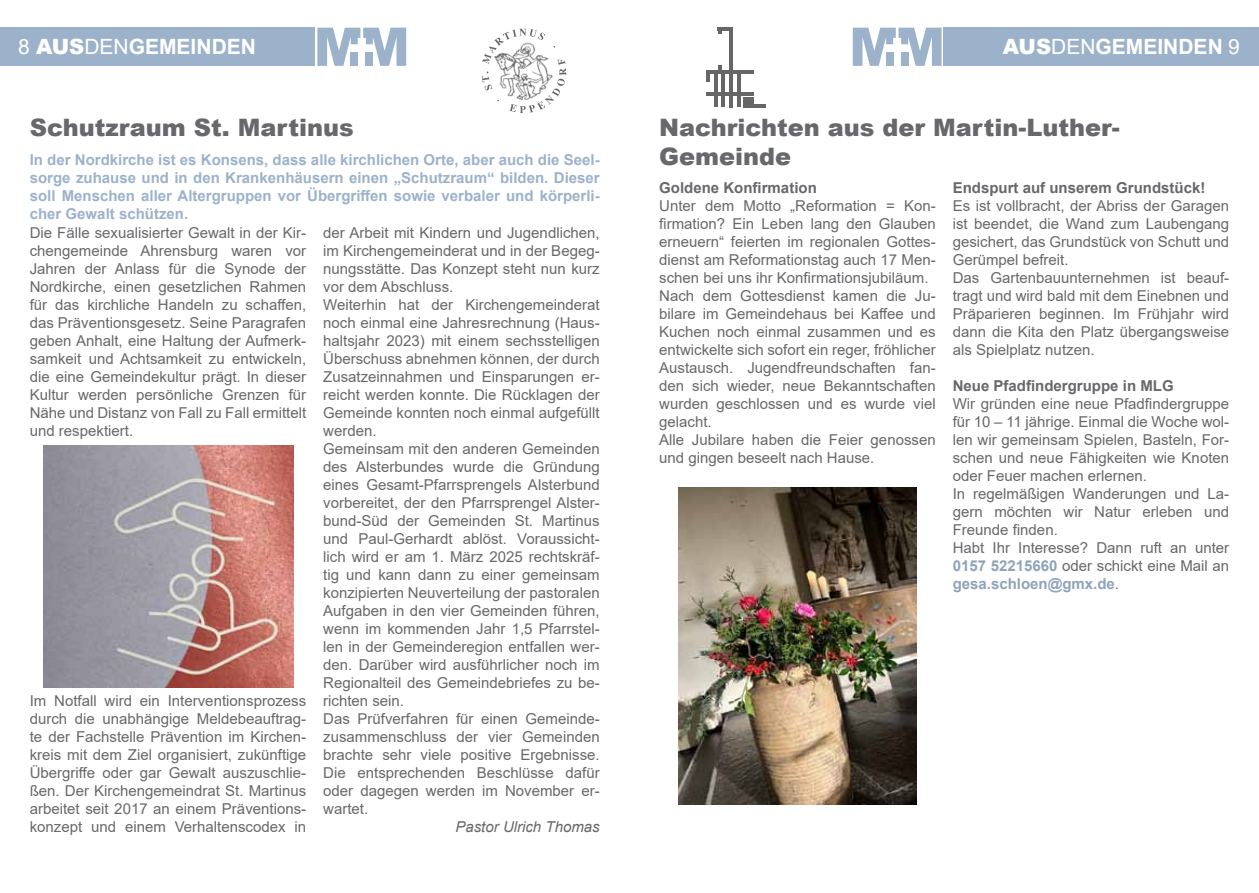
<style>
.page{position:relative;width:1259px;height:893px;background:#fff}
.page>*{position:absolute;margin:0;border:0;box-sizing:border-box;transform-origin:0 0}
.t1{font:900 24px/28.8px "Arial";color:#67686b}
.t2{font:700 21px "Arial";color:#fff}
.t3{font:15px/18px "Arial";color:#67686b}
.t4{font:700 15px/18px "Arial";color:#9cb2cb;text-align:justify}
.t5{font:700 15px "Arial";color:#67686b}
.t6{font:italic 15px "Arial";color:#67686b}
.s1{font-weight:400}
.s2{font-weight:900}
.s3{font-weight:700;color:#8fa3ba}
</style>
<div class="page">
<div style="left:0;top:28px;width:315px;height:38px;background:#9cb2cb"></div>
<div style="left:944px;top:28px;width:315px;height:38px;background:#9cb2cb"></div>
<svg style="left:317px;top:28px;width:89px;height:38px"></svg>
<div style="left:366px;top:52px;width:7px;height:14px;background:#9cb2cb"></div>
<svg style="left:853px;top:28px;width:88px;height:38px"></svg>
<div style="left:901px;top:52px;width:7px;height:14px;background:#9cb2cb"></div>
<svg style="left:482px;top:29px;width:84px;height:84px"></svg>
<hr style="left:714px;top:70px;width:3px;height:37px;background:#000">
<hr style="left:706px;top:70px;width:4px;height:12px;background:#666">
<div style="left:743px;top:97px;width:10px;height:10px;background:#666"></div>
<hr style="left:721px;top:70px;width:4px;height:37px;background:#666">
<svg style="left:717px;top:65px;width:4px;height:6px"></svg>
<hr style="left:729px;top:28px;width:4px;height:79px;background:#666">
<svg style="left:736px;top:70px;width:4px;height:37px"></svg>
<hr style="left:706px;top:92px;width:47px;height:3px;background:#000">
<hr style="left:743px;top:104px;width:22px;height:3px;background:#000">
<hr style="left:706px;top:71px;width:47px;height:3px;background:#000">
<hr style="left:717px;top:28px;width:16px;height:3px;background:#000">
<img style="left:678px;top:488px;width:238px;height:317px">
<img style="left:44px;top:445px;width:249px;height:243px">
<h2 class="t2" style="left:18px;top:32px;width:223px"><span class="s1">8</span> <span class="s2">AUS</span><span class="s1">DEN</span>GEMEINDEN</h2>
<h2 class="t2" style="left:1003px;top:32px;width:238px"><span class="s2">AUS</span><span class="s1">DEN</span>GEMEINDEN <span class="s1">9</span></h2>
<h1 class="t1" style="left:30px;top:113px;width:325px">Schutzraum St. Martinus</h1>
<p class="t4" style="left:30px;top:150px;width:571px">In der Nordkirche ist es Konsens, dass alle kirchlichen Orte, aber auch die Seel&shy;sorge zuhause und in den Krankenhäusern einen „Schutzraum“ bilden. Dieser soll Menschen aller Altergruppen vor Übergriffen sowie verbaler und körperli&shy;cher Gewalt schützen.</p>
<p class="t3" style="left:30px;top:224px;width:278px;text-align:justify">Die Fälle sexualisierter Gewalt in der Kir&shy;chengemeinde Ahrensburg waren vor Jahren der Anlass für die Synode der Nordkirche, einen gesetzlichen Rahmen für das kirchliche Handeln zu schaffen, das Präventionsgesetz. Seine Paragrafen geben Anhalt, eine Haltung der Aufmerk&shy;samkeit und Achtsamkeit zu entwickeln, die eine Gemeindekultur prägt. In dieser Kultur werden persönliche Grenzen für Nähe und Distanz von Fall zu Fall ermittelt und respektiert.</p>
<p class="t3" style="left:323px;top:224px;width:278px">der Arbeit mit Kindern und Jugendlichen, im Kirchengemeinderat und in der Begeg&shy;nungsstätte. Das Konzept steht nun kurz vor dem Abschluss.<br>Weiterhin hat der Kirchengemeinderat noch einmal eine Jahresrechnung (Haus&shy;haltsjahr 2023) mit einem sechsstelligen Überschuss abnehmen können, der durch Zusatzeinnahmen und Einsparungen er&shy;reicht werden konnte. Die Rücklagen der Gemeinde konnten noch einmal aufgefüllt werden.<br>Gemeinsam mit den anderen Gemeinden des Alsterbundes wurde die Gründung eines Gesamt-Pfarrsprengels Alsterbund vorbereitet, der den Pfarrsprengel Alster&shy;bund-Süd der Gemeinden St. Martinus und Paul-Gerhardt ablöst. Voraussicht&shy;lich wird er am 1. März 2025 rechtskräf&shy;tig und kann dann zu einer gemeinsam konzipierten Neuverteilung der pastoralen Aufgaben in den vier Gemeinden führen, wenn im kommenden Jahr 1,5 Pfarrstel&shy;len in der Gemeinderegion entfallen wer&shy;den. Darüber wird ausführlicher noch im Regionalteil des Gemeindebriefes zu be&shy;richten sein.<br>Das Prüfverfahren für einen Gemeinde&shy;zusammenschluss der vier Gemeinden brachte sehr viele positive Ergebnisse.<br>Die entsprechenden Beschlüsse dafür oder dagegen werden im November er&shy;wartet.</p>
<p class="t6" style="left:455px;top:817px;width:146px">Pastor Ulrich Thomas</p>
<p class="t3" style="left:30px;top:692px;width:278px;text-align:justify">Im Notfall wird ein Interventionsprozess durch die unabhängige Meldebeauftrag&shy;te der Fachstelle Prävention im Kirchen&shy;kreis mit dem Ziel organisiert, zukünftige Übergriffe oder gar Gewalt auszuschlie&shy;ßen. Der Kirchengemeindrat St. Martinus arbeitet seit 2017 an einem Präventions&shy;konzept und einem Verhaltenscodex in</p>
<h1 class="t1" style="left:659px;top:113px;width:462px">Nachrichten aus der Martin-Luther-<br>Gemeinde</h1>
<p class="t5" style="left:659px;top:177px;width:159px">Goldene Konfirmation</p>
<p class="t3" style="left:659px;top:196px;width:278px">Unter dem Motto „Reformation = Kon&shy;firmation? Ein Leben lang den Glauben erneuern“ feierten im regionalen Gottes&shy;dienst am Reformationstag auch 17 Men&shy;schen bei uns ihr Konfirmationsjubiläum.<br>Nach dem Gottesdienst kamen die Ju&shy;bilare im Gemeindehaus bei Kaffee und Kuchen noch einmal zusammen und es entwickelte sich sofort ein reger, fröhlicher Austausch. Jugendfreundschaften fan&shy;den sich wieder, neue Bekanntschaften wurden geschlossen und es wurde viel gelacht.<br>Alle Jubilare haben die Feier genossen und gingen beseelt nach Hause.</p>
<p class="t5" style="left:952px;top:177px;width:254px">Endspurt auf unserem Grundstück!</p>
<p class="t3" style="left:952px;top:196px;width:278px">Es ist vollbracht, der Abriss der Garagen ist beendet, die Wand zum Laubengang gesichert, das Grundstück von Schutt und Gerümpel befreit.<br>Das Gartenbauunternehmen ist beauf&shy;tragt und wird bald mit dem Einebnen und Präparieren beginnen. Im Frühjahr wird dann die Kita den Platz übergangsweise als Spielplatz nutzen.</p>
<p class="t5" style="left:952px;top:375px;width:222px">Neue Pfadfindergruppe in MLG</p>
<p class="t3" style="left:952px;top:394px;width:278px">Wir gründen eine neue Pfadfindergruppe für 10 – 11 jährige. Einmal die Woche wol&shy;len wir gemeinsam Spielen, Basteln, For&shy;schen und neue Fähigkeiten wie Knoten oder Feuer machen erlernen.<br>In regelmäßigen Wanderungen und La&shy;gern möchten wir Natur erleben und Freunde finden.<br>Habt Ihr Interesse? Dann ruft an unter <span class="s3">0157 52215660</span> oder schickt eine Mail an <span class="s3">gesa.schloen@gmx.de</span>.</p>
</div>
